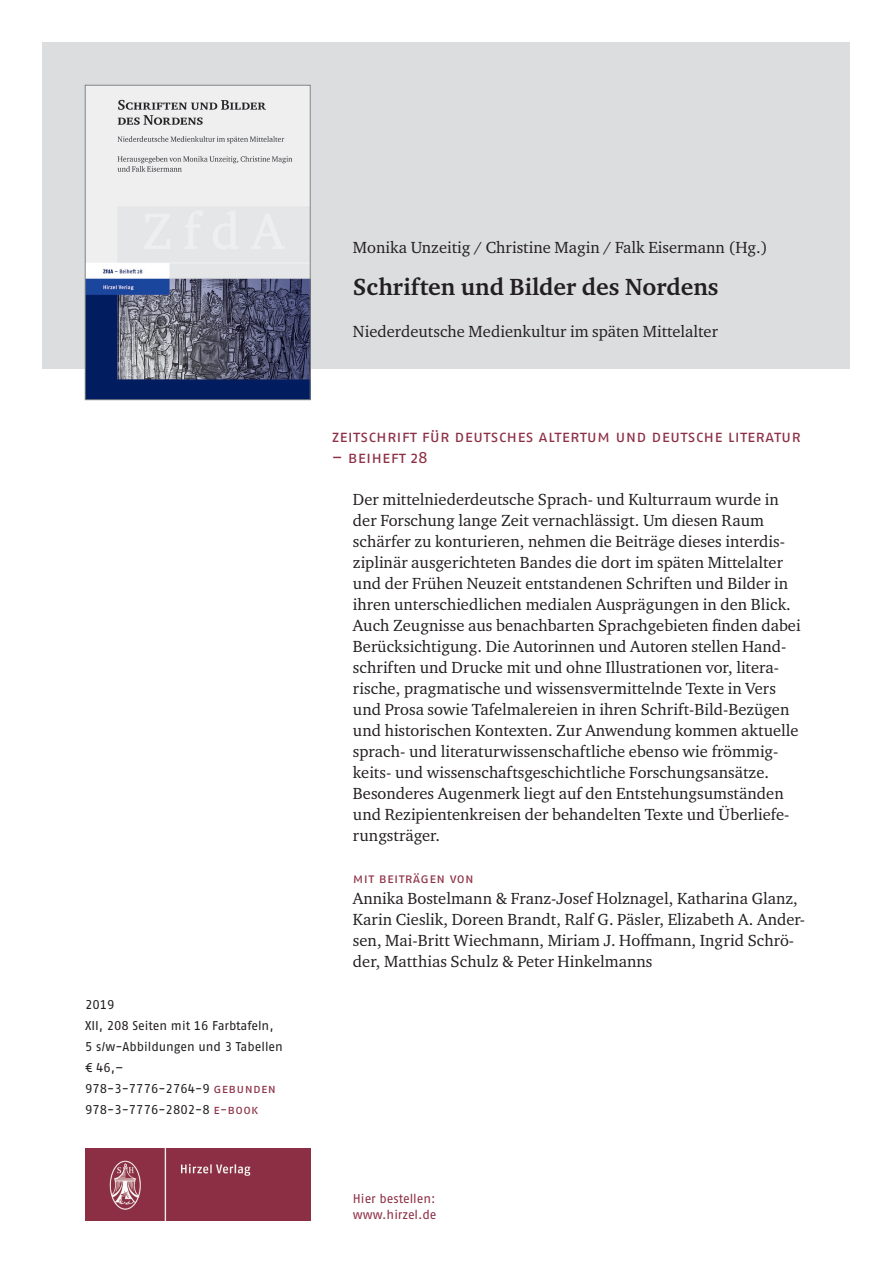
<style>
.page{position:relative;width:893px;height:1263px;background:#fff}
.page>*{position:absolute;margin:0;border:0;box-sizing:border-box;transform-origin:0 0}
.t1{font:700 24px "Charter ITC Pro";color:#231f20}
.t2{font:16.5px/21px "Charter ITC Pro";color:#231f20}
.t3{font:16.5px "Fago Pro";letter-spacing:.01em;color:#8d2f45}
.t4{font:13.5px "Fago Pro";letter-spacing:.025em;color:#8d2f45}
.t5{font:12.75px/21px "Fago Pro";color:#231f20}
.t6{font:12.75px/16.5px "Fago Pro";color:#8d2f45}
.s1{color:#8d2f45}
</style>
<div class="page">
<div style="left:43px;top:43px;width:807px;height:326px;background:#dcdddf"></div>
<img style="left:85px;top:1148px;width:225px;height:73px">
<img style="left:87px;top:87px;width:221px;height:311px">
<div style="left:85px;top:85px;width:225px;height:315px;border:1px solid #808285"></div>
<p class="t5" style="left:85px;top:994px;width:199px">2019<br>XII, 208 Seiten mit 16 Farbtafeln,<br>5 s/w-Abbildungen und 3 Tabellen € 46,–<br>978-3-7776-2764-9 <span class="s1">gebunden<br></span>978-3-7776-2802-8 <span class="s1">e-book</span></p>
<p class="t2" style="left:353px;top:237px;width:416px">Monika Unzeitig / Christine Magin / Falk Eisermann (Hg.)</p>
<h1 class="t1" style="left:353px;top:272px;width:367px">Schriften und Bilder des Nordens</h1>
<p class="t2" style="left:353px;top:321px;width:367px">Niederdeutsche Medienkultur im späten Mittelalter</p>
<p class="t3" style="left:332px;top:426px;width:471px">Zeitschrift für deutsches Altertum und deutsche Literatur</p>
<p class="t3" style="left:332px;top:447px;width:98px">– beiheft 28</p>
<p class="t2" style="left:353px;top:489px;width:449px">Der mittelniederdeutsche Sprach- und Kulturraum wurde in der Forschung lange Zeit vernachlässigt. Um diesen Raum schärfer zu konturieren, nehmen die Beiträge dieses interdis&shy;ziplinär ausgerichteten Bandes die dort im späten Mittelalter und der Frühen Neuzeit entstandenen Schriften und Bilder in ihren unterschiedlichen medialen Ausprägungen in den Blick.<br>Auch Zeugnisse aus benachbarten Sprachgebieten finden dabei Berücksichtigung. Die Autorinnen und Autoren stellen Hand&shy;schriften und Drucke mit und ohne Illustrationen vor, litera&shy;rische, pragmatische und wissensvermittelnde Texte in Vers und Prosa sowie Tafelmalereien in ihren Schrift-Bild-Bezügen und historischen Kontexten. Zur Anwendung kommen aktuelle sprach- und literaturwissenschaftliche ebenso wie frömmig&shy;keits- und wissenschaftsgeschichtliche Forschungsansätze.<br>Besonderes Augenmerk liegt auf den Entstehungsumständen und Rezipientenkreisen der behandelten Texte und Überliefe&shy;rungsträger.</p>
<p class="t4" style="left:353px;top:870px;width:122px">mit beiträgen von</p>
<p class="t2" style="left:353px;top:888px;width:454px">Annika Bostelmann &amp; Franz-Josef Holznagel, Katharina Glanz, Karin Cieslik, Doreen Brandt, Ralf G. Päsler, Elizabeth A. Ander&shy;sen, Mai-Britt Wiechmann, Miriam J. Hoffmann, Ingrid Schrö&shy;der, Matthias Schulz &amp; Peter Hinkelmanns</p>
<p class="t6" style="left:353px;top:1190px;width:85px">Hier bestellen: www.hirzel.de</p>
</div>
